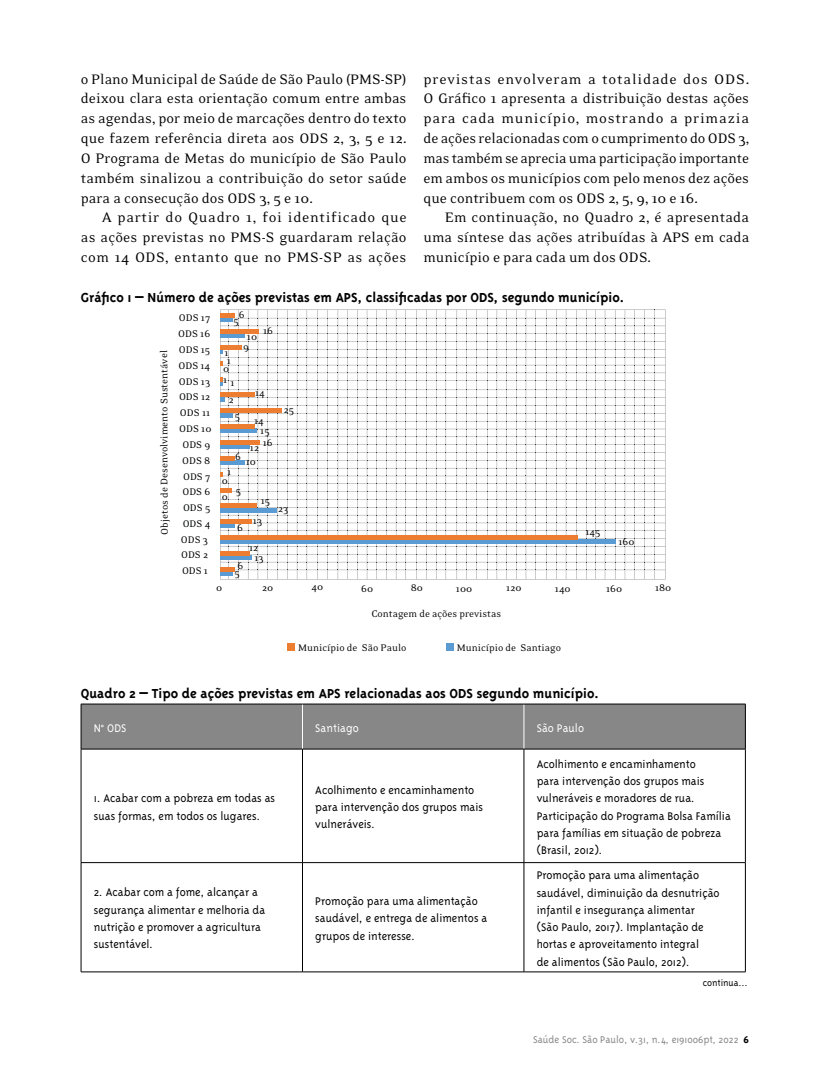
<style>
.page{position:relative;width:830px;height:1085px;background:#fff}
.page>*{position:absolute;margin:0;border:0;box-sizing:border-box;transform-origin:0 0}
.t1{font:15.75px/19.8px "Eidetic Neo";letter-spacing:.005em;color:#000;text-align:justify}
.t2{font:700 15px "Triplex";color:#000}
.t3{font:300 12.75px/17.2px "Triplex";color:#000}
.t4{font:300 12.75px "Triplex";color:#fff}
.t5{font:300 11.25px "Triplex";color:#878787}
.t6{font:10.95px/15.9px "Eidetic Neo";color:#010202;text-align:justify}
.t7{font:300 10.5px "Triplex";color:#000}
.s1{font-weight:700;color:#000}
</style>
<div class="page">
<div style="left:287px;top:643px;width:8px;height:7px;background:#ed7d31"></div>
<div style="left:445px;top:643px;width:8px;height:7px;background:#5b9bd4"></div>
<svg style="left:220px;top:309px;width:446px;height:271px"></svg>
<svg style="left:220px;top:571px;width:12px;height:4px"></svg>
<svg style="left:220px;top:523px;width:15px;height:4px"></svg>
<hr style="left:220px;top:508px;width:56px;height:4px;background:#5b9bd4">
<hr style="left:220px;top:567px;width:14px;height:4px;background:#ed7d31">
<svg style="left:220px;top:555px;width:32px;height:4px"></svg>
<svg style="left:220px;top:539px;width:395px;height:4px;background:#7c94af"></svg>
<hr style="left:220px;top:535px;width:357px;height:4px;background:#ed7d31">
<hr style="left:220px;top:551px;width:29px;height:4px;background:#ed7d31">
<hr style="left:220px;top:519px;width:32px;height:4px;background:#ed7d31">
<div style="left:220px;top:503px;width:37px;height:5px;background:#ed7d31"></div>
<div style="left:220px;top:487px;width:12px;height:5px;background:#ed7d31"></div>
<div style="left:82px;top:704px;width:662px;height:44px;background:#878787"></div>
<hr style="left:302px;top:704px;width:1px;height:44px;background:#fff">
<hr style="left:523px;top:704px;width:1px;height:44px;background:#fff">
<hr style="left:302px;top:749px;width:1px;height:113px;background:#000">
<hr style="left:523px;top:749px;width:1px;height:113px;background:#000">
<hr style="left:81px;top:862px;width:221px;height:1px;background:#000">
<hr style="left:302px;top:862px;width:221px;height:1px;background:#000">
<hr style="left:302px;top:862px;width:1px;height:109px;background:#000">
<hr style="left:523px;top:862px;width:222px;height:1px;background:#000">
<hr style="left:523px;top:862px;width:1px;height:109px;background:#000">
<hr style="left:81px;top:971px;width:221px;height:1px;background:#000">
<hr style="left:302px;top:971px;width:221px;height:1px;background:#000">
<hr style="left:523px;top:971px;width:222px;height:1px;background:#000">
<hr style="left:81px;top:749px;width:1px;height:113px;background:#000">
<hr style="left:744px;top:749px;width:1px;height:113px;background:#000">
<hr style="left:81px;top:862px;width:1px;height:109px;background:#000">
<hr style="left:744px;top:862px;width:1px;height:109px;background:#000">
<hr style="left:81px;top:703px;width:221px;height:1px;background:#000">
<hr style="left:81px;top:704px;width:1px;height:44px;background:#000">
<hr style="left:302px;top:703px;width:221px;height:1px;background:#000">
<hr style="left:523px;top:703px;width:222px;height:1px;background:#000">
<hr style="left:744px;top:704px;width:1px;height:44px;background:#000">
<hr style="left:81px;top:748px;width:221px;height:1px;background:#000">
<hr style="left:302px;top:748px;width:221px;height:1px;background:#000">
<hr style="left:523px;top:748px;width:222px;height:1px;background:#000">
<p class="t1" style="left:81px;top:69px;width:327px">o Plano Municipal de Saúde de São Paulo (PMS-SP) deixou clara esta orientação comum entre ambas as agendas, por meio de marcações dentro do texto que fazem referência direta aos ODS 2, 3, 5 e 12.<br>O Programa de Metas do município de São Paulo também sinalizou a contribuição do setor saúde para a consecução dos ODS 3, 5 e 10.</p>
<p class="t1" style="left:81px;top:208px;width:327px;text-indent:21px">A partir do Quadro 1, foi identificado que as ações previstas no PMS-S guardaram relação com 14 ODS, entanto que no PMS-SP as ações</p>
<p class="t1" style="left:423px;top:69px;width:327px">previstas envolveram a totalidade dos ODS.<br>O Gráfico 1 apresenta a distribuição destas ações para cada município, mostrando a primazia de ações relacionadas com o cumprimento do ODS 3, mas também se aprecia uma participação importante em ambos os municípios com pelo menos dez ações que contribuem com os ODS 2, 5, 9, 10 e 16.</p>
<p class="t1" style="left:423px;top:208px;width:327px;text-indent:21px">Em continuação, no Quadro 2, é apresentada uma síntese das ações atribuídas à APS em cada município e para cada um dos ODS.</p>
<p class="t2" style="left:81px;top:288px;width:544px">Gráfico 1 – Número de ações previstas em APS, classificadas por ODS, segundo município.</p>
<p class="t6" style="left:178px;top:310px;width:34px">ODS 17<br>ODS 16<br>ODS 15</p>
<p class="t6" style="left:178px;top:358px;width:33px">ODS 14<br>ODS 13</p>
<p class="t6" style="left:179px;top:388px;width:34px;text-align:center">ODS 12<br>ODS 11<br>ODS 10<br>ODS 9<br>ODS 8<br>ODS 7<br>ODS 6<br>ODS 5<br>ODS 4<br>ODS 3<br>ODS 2<br>ODS 1</p>
<p class="t6" style="left:216px;top:579px;width:8px">0</p>
<p class="t6" style="left:239px;top:307px;width:7px">6</p>
<p class="t6" style="left:233px;top:313px;width:7px">5</p>
<p class="t6" style="left:263px;top:322px;width:11px">16</p>
<p class="t6" style="left:247px;top:329px;width:12px">10</p>
<p class="t6" style="left:243px;top:339px;width:7px">9</p>
<p class="t6" style="left:156px;top:534px;width:186px;rotate:-90deg">Objetos de Desenvolvimento Sustentável</p>
<p class="t6" style="left:224px;top:345px;width:6px">1</p>
<p class="t6" style="left:227px;top:353px;width:6px">1</p>
<p class="t6" style="left:223px;top:361px;width:8px">0</p>
<p class="t6" style="left:223px;top:372px;width:6px">1</p>
<p class="t6" style="left:230px;top:375px;width:6px">1</p>
<p class="t6" style="left:255px;top:385px;width:11px">14</p>
<p class="t6" style="left:229px;top:392px;width:7px">2</p>
<p class="t6" style="left:283px;top:402px;width:12px">25</p>
<p class="t6" style="left:234px;top:407px;width:7px">5</p>
<p class="t6" style="left:254px;top:413px;width:11px">14</p>
<p class="t6" style="left:260px;top:423px;width:11px">15</p>
<p class="t6" style="left:263px;top:434px;width:11px">16</p>
<p class="t6" style="left:250px;top:440px;width:11px">12</p>
<p class="t6" style="left:235px;top:449px;width:7px">6</p>
<p class="t6" style="left:245px;top:454px;width:12px">10</p>
<p class="t6" style="left:227px;top:464px;width:6px">1</p>
<p class="t6" style="left:221px;top:473px;width:8px">0</p>
<p class="t6" style="left:236px;top:482px;width:7px">5</p>
<p class="t6" style="left:222px;top:489px;width:8px">0</p>
<p class="t6" style="left:260px;top:493px;width:11px">15</p>
<p class="t6" style="left:278px;top:501px;width:12px">23</p>
<p class="t6" style="left:253px;top:513px;width:11px">13</p>
<p class="t6" style="left:237px;top:520px;width:7px">6</p>
<p class="t6" style="left:585px;top:524px;width:16px">145</p>
<p class="t6" style="left:618px;top:533px;width:18px">160</p>
<p class="t6" style="left:249px;top:540px;width:11px">12</p>
<p class="t6" style="left:254px;top:550px;width:11px">13</p>
<p class="t6" style="left:237px;top:558px;width:7px">6</p>
<p class="t6" style="left:234px;top:564px;width:7px">5</p>
<p class="t6" style="left:262px;top:579px;width:13px">20</p>
<p class="t6" style="left:311px;top:578px;width:13px">40</p>
<p class="t6" style="left:361px;top:580px;width:13px">60</p>
<p class="t6" style="left:410px;top:579px;width:14px">80</p>
<p class="t6" style="left:455px;top:580px;width:18px">100</p>
<p class="t6" style="left:506px;top:579px;width:17px">120</p>
<p class="t6" style="left:554px;top:580px;width:17px">140</p>
<p class="t6" style="left:606px;top:580px;width:18px">160</p>
<p class="t6" style="left:654px;top:579px;width:18px">180</p>
<p class="t6" style="left:371px;top:606px;width:131px">Contagem de ações previstas</p>
<p class="t6" style="left:298px;top:640px;width:110px">Município de São Paulo</p>
<p class="t6" style="left:456px;top:640px;width:106px">Município de Santiago</p>
<p class="t2" style="left:81px;top:684px;width:519px">Quadro 2 – Tipo de ações previstas em APS relacionadas aos ODS segundo município.</p>
<p class="t4" style="left:94px;top:720px;width:34px">N˚ ODS</p>
<p class="t4" style="left:315px;top:720px;width:45px">Santiago</p>
<p class="t4" style="left:536px;top:720px;width:49px">São Paulo</p>
<p class="t3" style="left:94px;top:789px;width:183px">1. Acabar com a pobreza em todas as suas formas, em todos os lugares.</p>
<p class="t3" style="left:315px;top:780px;width:169px">Acolhimento e encaminhamento para intervenção dos grupos mais vulneráveis.</p>
<p class="t3" style="left:94px;top:883px;width:173px">2. Acabar com a fome, alcançar a segurança alimentar e melhoria da nutrição e promover a agricultura sustentável.</p>
<p class="t3" style="left:315px;top:892px;width:173px">Promoção para uma alimentação saudável, e entrega de alimentos a grupos de interesse.</p>
<p class="t3" style="left:536px;top:755px;width:196px">Acolhimento e encaminhamento<br>para intervenção dos grupos mais vulneráveis e moradores de rua.<br>Participação do Programa Bolsa Família para famílias em situação de pobreza (Brasil, 2012).</p>
<p class="t3" style="left:536px;top:866px;width:184px">Promoção para uma alimentação saudável, diminuição da desnutrição infantil e insegurança alimentar (São Paulo, 2017). Implantação de hortas e aproveitamento integral<br>de alimentos (São Paulo, 2012).</p>
<p class="t7" style="left:702px;top:977px;width:46px">continua...</p>
<p class="t5" style="left:532px;top:1033px;width:217px">Saúde Soc. São Paulo, v.31, n.4, e191006pt, 2022 <span class="s1">6</span></p>
</div>
